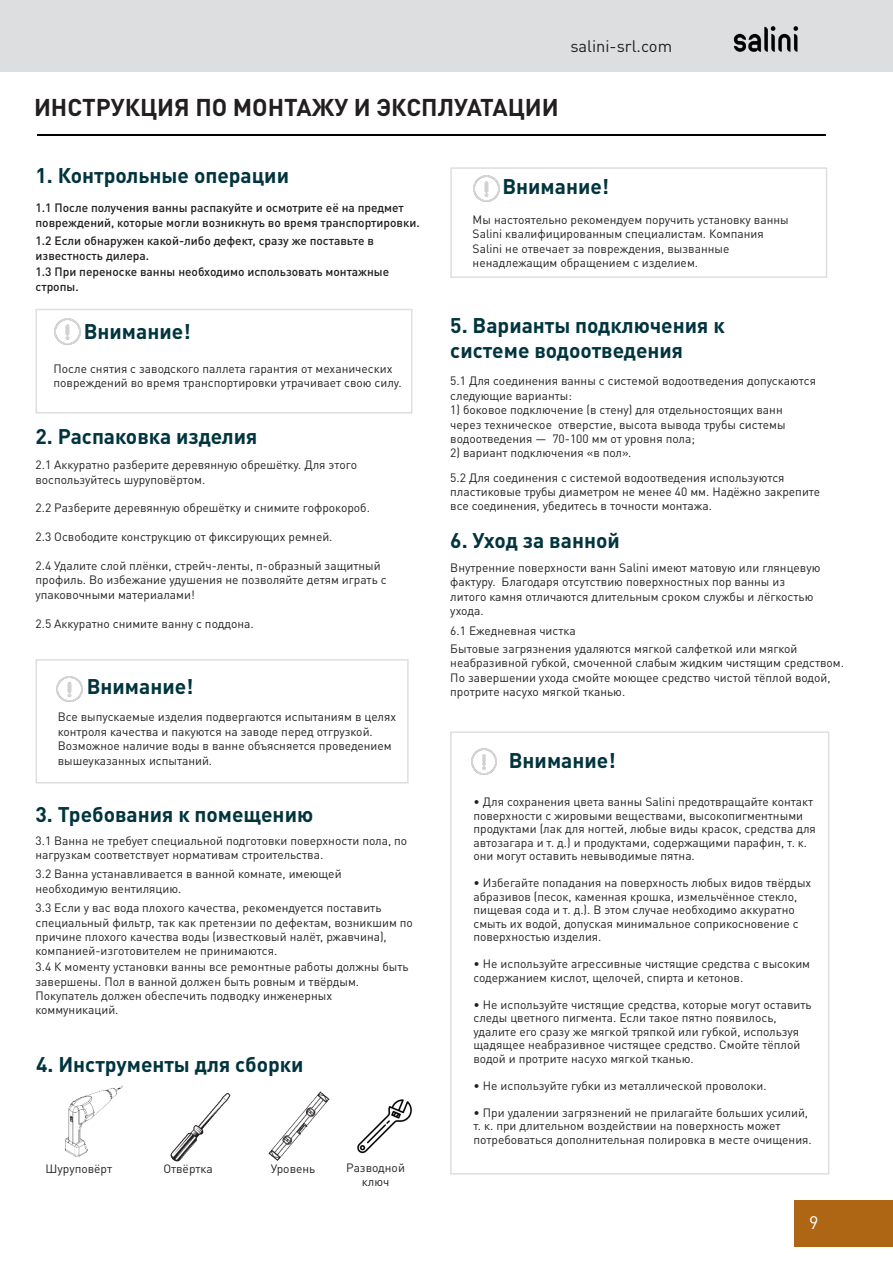
<style>
.page{position:relative;width:893px;height:1263px;background:#fff}
.page>*{position:absolute;margin:0;border:0;box-sizing:border-box;transform-origin:0 0}
.t1{font:700 24px "DIN Pro";color:#231f20}
.t2{font:700 21px/25.2px "DIN Pro";color:#00343e}
.t3{font:18px "DIN Pro";color:#fff}
.t4{font:16.5px "DIN Pro";color:#231f20}
.t5{font:12px/14.4px "DIN Pro";color:#231f20}
.t6{font:500 12px "DIN Pro";color:#231f20}
</style>
<div class="page">
<hr style="left:37px;top:135px;width:789px;height:1px;background:#000">
<div style="left:36px;top:309px;width:376px;height:105px;border:2px solid #dddee0"></div>
<div style="left:450px;top:167px;width:377px;height:111px;border:2px solid #dddee0"></div>
<div style="left:36px;top:659px;width:373px;height:124px;border:2px solid #dddee0"></div>
<div style="left:450px;top:731px;width:379px;height:443px;border:2px solid #dddee0"></div>
<img style="left:54px;top:318px;width:27px;height:27px">
<img style="left:56px;top:676px;width:27px;height:26px">
<img style="left:471px;top:748px;width:26px;height:27px">
<img style="left:473px;top:175px;width:27px;height:27px">
<img style="left:65px;top:1085px;width:265px;height:77px">
<div style="left:794px;top:1200px;width:99px;height:47px;background:#ae6514"></div>
<div style="left:0;top:0;width:892px;height:72px;background:#dddee0"></div>
<img style="left:733px;top:26px;width:66px;height:26px">
<img style="left:357px;top:1099px;width:55px;height:55px">
<p class="t4" style="left:570px;top:33px;width:103px">salini-srl.com</p>
<p class="t1" style="left:34px;top:87px;width:526px">ИНСТРУКЦИЯ ПО МОНТАЖУ И ЭКСПЛУАТАЦИИ</p>
<p class="t2" style="left:36px;top:160px;width:255px">1. Контрольные операции</p>
<p class="t6" style="left:36px;top:198px;width:370px">1.1 После получения ванны распакуйте и осмотрите её на предмет</p>
<p class="t6" style="left:36px;top:213px;width:386px">повреждений, которые могли возникнуть во время транспортировки.</p>
<p class="t6" style="left:36px;top:231px;width:340px">1.2 Если обнаружен какой-либо дефект, сразу же поставьте в</p>
<p class="t6" style="left:36px;top:246px;width:115px">известность дилера.</p>
<p class="t6" style="left:36px;top:262px;width:355px">1.3 При переноске ванны необходимо использовать монтажные</p>
<p class="t6" style="left:36px;top:276px;width:45px">стропы.</p>
<p class="t2" style="left:84px;top:316px;width:108px">Внимание!</p>
<p class="t5" style="left:54px;top:360px;width:340px">После снятия с заводского паллета гарантия от механических</p>
<p class="t5" style="left:54px;top:375px;width:350px">повреждений во время транспортировки утрачивает свою силу.</p>
<p class="t2" style="left:36px;top:421px;width:223px">2. Распаковка изделия</p>
<p class="t5" style="left:36px;top:456px;width:323px">2.1 Аккуратно разберите деревянную обрешётку. Для этого воспользуйтесь шуруповёртом.</p>
<p class="t5" style="left:36px;top:500px;width:336px">2.2 Разберите деревянную обрешётку и снимите гофрокороб.</p>
<p class="t5" style="left:36px;top:528px;width:299px">2.3 Освободите конструкцию от фиксирующих ремней.</p>
<p class="t5" style="left:36px;top:557px;width:353px">2.4 Удалите слой плёнки, стрейч-ленты, п-образный защитный профиль. Во избежание удушения не позволяйте детям играть с упаковочными материалами!</p>
<p class="t5" style="left:36px;top:615px;width:220px">2.5 Аккуратно снимите ванну с поддона.</p>
<p class="t2" style="left:87px;top:672px;width:108px">Внимание!</p>
<p class="t5" style="left:58px;top:709px;width:340px">Все выпускаемые изделия подвергаются испытаниям в целях контроля качества и пакуются на заводе перед отгрузкой.<br>Возможное наличие воды в ванне объясняется проведением</p>
<p class="t5" style="left:58px;top:752px;width:156px">вышеуказанных испытаний.</p>
<p class="t2" style="left:36px;top:800px;width:279px">3. Требования к помещению</p>
<p class="t5" style="left:36px;top:832px;width:373px">3.1 Ванна не требует специальной подготовки поверхности пола, по</p>
<p class="t5" style="left:36px;top:846px;width:289px">нагрузкам соответствует нормативам строительства.</p>
<p class="t5" style="left:36px;top:866px;width:308px">3.2 Ванна устанавливается в ванной комнате, имеющей</p>
<p class="t5" style="left:36px;top:880px;width:147px">необходимую вентиляцию.</p>
<p class="t5" style="left:36px;top:899px;width:347px">3.3 Если у вас вода плохого качества, рекомендуется поставить</p>
<p class="t5" style="left:36px;top:914px;width:379px">специальный фильтр, так как претензии по дефектам, возникшим по</p>
<p class="t5" style="left:36px;top:928px;width:353px">причине плохого качества воды (известковый налёт, ржавчина),</p>
<p class="t5" style="left:36px;top:943px;width:243px">компанией-изготовителем не принимаются.</p>
<p class="t5" style="left:36px;top:958px;width:375px">3.4 К моменту установки ванны все ремонтные работы должны быть</p>
<p class="t5" style="left:36px;top:973px;width:325px">завершены. Пол в ванной должен быть ровным и твёрдым.</p>
<p class="t5" style="left:36px;top:987px;width:298px">Покупатель должен обеспечить подводку инженерных</p>
<p class="t5" style="left:36px;top:1002px;width:85px">коммуникаций.</p>
<p class="t2" style="left:36px;top:1049px;width:269px">4. Инструменты для сборки</p>
<p class="t5" style="left:46px;top:1160px;width:68px">Шуруповёрт</p>
<p class="t5" style="left:163px;top:1160px;width:51px">Отвёртка</p>
<p class="t5" style="left:271px;top:1160px;width:46px">Уровень</p>
<p class="t5" style="left:346px;top:1159px;width:60px;text-align:center">Разводной ключ</p>
<p class="t2" style="left:502px;top:171px;width:108px">Внимание!</p>
<p class="t5" style="left:473px;top:211px;width:318px">Мы настоятельно рекомендуем поручить установку ванны</p>
<p class="t5" style="left:473px;top:225px;width:293px">Salini квалифицированным специалистам. Компания</p>
<p class="t5" style="left:473px;top:240px;width:258px">Salini не отвечает за повреждения, вызванные</p>
<p class="t5" style="left:473px;top:254px;width:227px">ненадлежащим обращением с изделием.</p>
<p class="t2" style="left:450px;top:310px;width:276px">5. Варианты подключения к системе водоотведения</p>
<p class="t5" style="left:450px;top:373px;width:367px">5.1 Для соединения ванны с системой водоотведения допускаются следующие варианты:</p>
<p class="t5" style="left:450px;top:401px;width:337px">1) боковое подключение (в стену) для отдельностоящих ванн через техническое отверстие, высота вывода трубы системы водоотведения — 70-100 мм от уровня пола;</p>
<p class="t5" style="left:450px;top:445px;width:183px">2) вариант подключения «в пол».</p>
<p class="t5" style="left:450px;top:469px;width:336px">5.2 Для соединения с системой водоотведения используются</p>
<p class="t5" style="left:450px;top:483px;width:371px">пластиковые трубы диаметром не менее 40 мм. Надёжно закрепите</p>
<p class="t5" style="left:450px;top:498px;width:263px">все соединения, убедитесь в точности монтажа.</p>
<p class="t2" style="left:450px;top:526px;width:171px">6. Уход за ванной</p>
<p class="t5" style="left:450px;top:559px;width:372px">Внутренние поверхности ванн Salini имеют матовую или глянцевую фактуру. Благодаря отсутствию поверхностных пор ванны из литого камня отличаются длительным сроком службы и лёгкостью ухода.</p>
<p class="t5" style="left:450px;top:623px;width:127px">6.1 Ежедневная чистка</p>
<p class="t5" style="left:450px;top:640px;width:395px">Бытовые загрязнения удаляются мягкой салфеткой или мягкой неабразивной губкой, смоченной слабым жидким чистящим средством.<br>По завершении ухода смойте моющее средство чистой тёплой водой, протрите насухо мягкой тканью.</p>
<p class="t2" style="left:509px;top:745px;width:108px">Внимание!</p>
<p class="t5" style="left:473px;top:794px;width:344px;line-height:13.5px">• Для сохранения цвета ванны Salini предотвращайте контакт поверхности с жировыми веществами, высокопигментными продуктами (лак для ногтей, любые виды красок, средства для автозагара и т. д.) и продуктами, содержащими парафин, т. к. они могут оставить невыводимые пятна.</p>
<p class="t5" style="left:473px;top:875px;width:339px;line-height:13.5px">• Избегайте попадания на поверхность любых видов твёрдых абразивов (песок, каменная крошка, измельчённое стекло, пищевая сода и т. д.). В этом случае необходимо аккуратно смыть их водой, допуская минимальное соприкосновение с поверхностью изделия.</p>
<p class="t5" style="left:473px;top:956px;width:338px;line-height:13.5px">• Не используйте агрессивные чистящие средства с высоким содержанием кислот, щелочей, спирта и кетонов.</p>
<p class="t5" style="left:473px;top:997px;width:340px;line-height:13.5px">• Не используйте чистящие средства, которые могут оставить следы цветного пигмента. Если такое пятно появилось, удалите его сразу же мягкой тряпкой или губкой, используя щадящее неабразивное чистящее средство. Смойте тёплой водой и протрите насухо мягкой тканью.</p>
<p class="t5" style="left:473px;top:1077px;width:295px">• Не используйте губки из металлической проволоки.</p>
<p class="t5" style="left:473px;top:1105px;width:340px;line-height:13.5px">• При удалении загрязнений не прилагайте больших усилий, т. к. при длительном воздействии на поверхность может потребоваться дополнительная полировка в месте очищения.</p>
<p class="t3" style="left:809px;top:1209px;width:11px">9</p>
</div>
